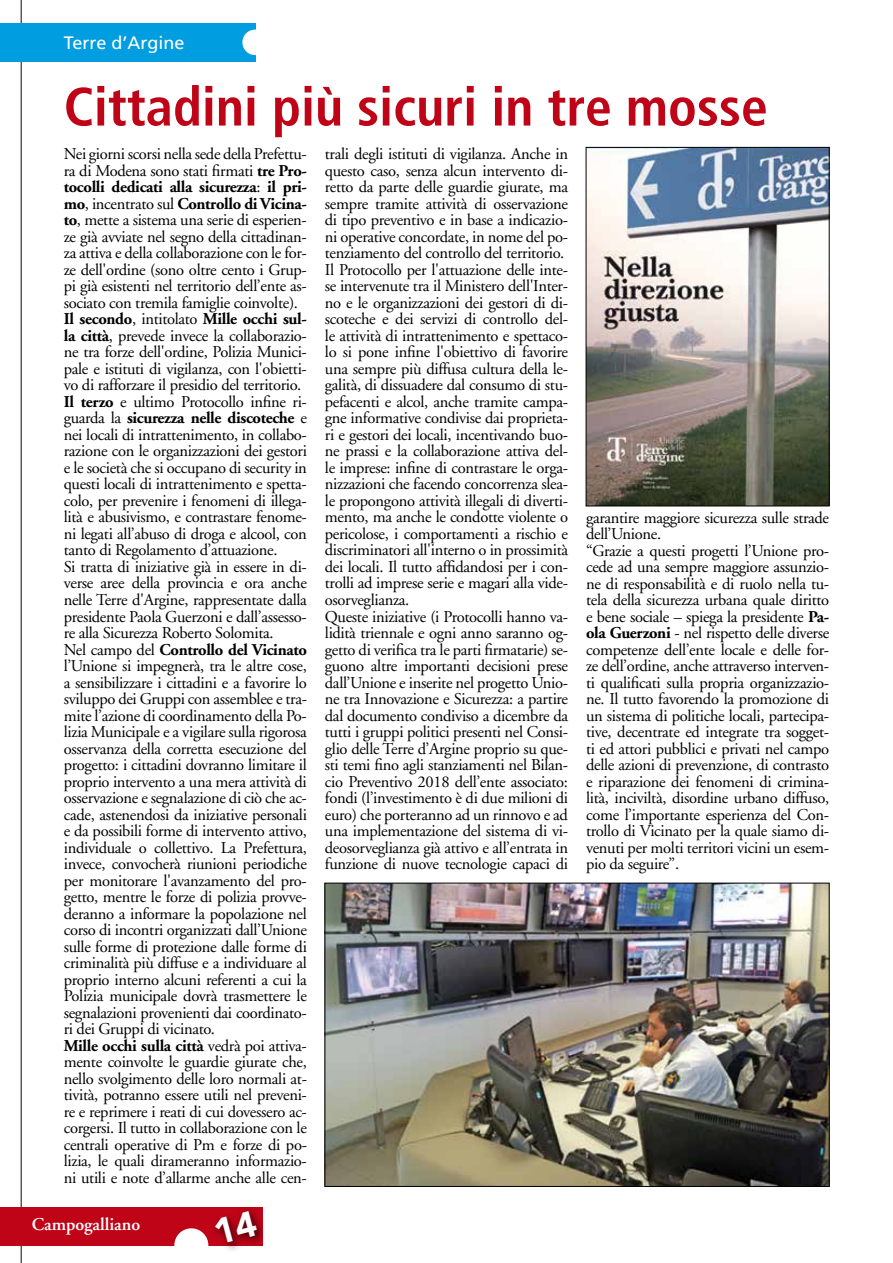
<style>
.page{position:relative;width:893px;height:1263px;background:#fff}
.page>*{position:absolute;margin:0;border:0;box-sizing:border-box;transform-origin:0 0}
.t1{font:700 condensed 54px "Frutiger";color:#c00418}
.t2{font:18px "Frutiger";color:#fff}
.t3{font:600 18px "Adobe Garamond";color:#fff}
.t4{font:16.5px/16.5px "Adobe Garamond";letter-spacing:-.02em;color:#000}
.s1{font-weight:700}
</style>
<div class="page">
<hr style="left:21px;top:0;width:1px;height:1263px;background:#58585a">
<div style="left:0;top:1207px;width:263px;height:38px;background:#c00418"></div>
<div style="left:174px;top:1228px;width:34px;height:34px;background:#fff;border-radius:50%"></div>
<div style="left:0;top:23px;width:255px;height:38px;background:#009ee0"></div>
<div style="left:242px;top:30px;width:26px;height:25px;background:#fff;border-radius:50%"></div>
<img style="left:588px;top:149px;width:240px;height:355px">
<div style="left:586px;top:147px;width:244px;height:359px;border:1px solid #000"></div>
<img style="left:327px;top:885px;width:501px;height:300px">
<div style="left:325px;top:883px;width:505px;height:304px;border:1px solid #000"></div>
<div style="left:211px;top:1206px;width:56px;height:47px;background:#000;opacity:.75"></div>
<svg style="left:213px;top:1210px;width:45px;height:35px"></svg>
<p class="t2" style="left:64px;top:32px;width:122px">Terre d’Argine</p>
<h1 class="t1" style="left:64px;top:75px;width:706px">Cittadini più sicuri in tre mosse</h1>
<p class="t4" style="left:64px;top:146px;width:245px">Nei giorni scorsi nella sede della Prefettu&shy;ra di Modena sono stati firmati <span class="s1">tre Pro&shy;tocolli dedicati alla sicurezza</span>: <span class="s1">il pri&shy;mo</span>, incentrato sul <span class="s1">Controllo di Vicina&shy;to</span>, mette a sistema una serie di esperien&shy;ze già avviate nel segno della cittadinan&shy;za attiva e della collaborazione con le for&shy;ze dell'ordine (sono oltre cento i Grup&shy;pi già esistenti nel territorio dell’ente as&shy;sociato con tremila famiglie coinvolte).<br><span class="s1">Il secondo</span>, intitolato <span class="s1">Mille occhi sul&shy;la città</span>, prevede invece la collaborazio&shy;ne tra forze dell'ordine, Polizia Munici&shy;pale e istituti di vigilanza, con l'obietti&shy;vo di rafforzare il presidio del territorio.<br><span class="s1">Il terzo</span> e ultimo Protocollo infine ri&shy;guarda la <span class="s1">sicurezza nelle discoteche</span> e nei locali di intrattenimento, in collabo&shy;razione con le organizzazioni dei gestori e le società che si occupano di security in questi locali di intrattenimento e spetta&shy;colo, per prevenire i fenomeni di illega&shy;lità e abusivismo, e contrastare fenome&shy;ni legati all’abuso di droga e alcool, con tanto di Regolamento d’attuazione.<br>Si tratta di iniziative già in essere in di&shy;verse aree della provincia e ora anche nelle Terre d'Argine, rappresentate dalla presidente Paola Guerzoni e dall’assesso&shy;re alla Sicurezza Roberto Solomita.<br>Nel campo del <span class="s1">Controllo del Vicinato </span>l’Unione si impegnerà, tra le altre cose, a sensibilizzare i cittadini e a favorire lo sviluppo dei Gruppi con assemblee e tra&shy;mite l’azione di coordinamento della Po&shy;lizia Municipale e a vigilare sulla rigorosa osservanza della corretta esecuzione del progetto: i cittadini dovranno limitare il proprio intervento a una mera attività di osservazione e segnalazione di ciò che ac&shy;cade, astenendosi da iniziative personali e da possibili forme di intervento attivo, individuale o collettivo. La Prefettura, invece, convocherà riunioni periodiche per monitorare l'avanzamento del pro&shy;getto, mentre le forze di polizia provve&shy;deranno a informare la popolazione nel corso di incontri organizzati dall’Unione sulle forme di protezione dalle forme di criminalità più diffuse e a individuare al proprio interno alcuni referenti a cui la Polizia municipale dovrà trasmettere le segnalazioni provenienti dai coordinato&shy;ri dei Gruppi di vicinato.<br><span class="s1">Mille occhi sulla città</span> vedrà poi attiva&shy;mente coinvolte le guardie giurate che, nello svolgimento delle loro normali at&shy;tività, potranno essere utili nel preveni&shy;re e reprimere i reati di cui dovessero ac&shy;corgersi. Il tutto in collaborazione con le centrali operative di Pm e forze di po&shy;lizia, le quali dirameranno informazio&shy;ni utili e note d’allarme anche alle cen-</p>
<p class="t4" style="left:325px;top:146px;width:245px">trali degli istituti di vigilanza. Anche in questo caso, senza alcun intervento di&shy;retto da parte delle guardie giurate, ma sempre tramite attività di osservazione di tipo preventivo e in base a indicazio&shy;ni operative concordate, in nome del po&shy;tenziamento del controllo del territorio.<br>Il Protocollo per l'attuazione delle inte&shy;se intervenute tra il Ministero dell'Inter&shy;no e le organizzazioni dei gestori di di&shy;scoteche e dei servizi di controllo del&shy;le attività di intrattenimento e spettaco&shy;lo si pone infine l'obiettivo di favorire una sempre più diffusa cultura della le&shy;galità, di dissuadere dal consumo di stu&shy;pefacenti e alcol, anche tramite campa&shy;gne informative condivise dai proprieta&shy;ri e gestori dei locali, incentivando buo&shy;ne prassi e la collaborazione attiva del&shy;le imprese: infine di contrastare le orga&shy;nizzazioni che facendo concorrenza slea&shy;le propongono attività illegali di diverti&shy;mento, ma anche le condotte violente o pericolose, i comportamenti a rischio e discriminatori all'interno o in prossimità dei locali. Il tutto affidandosi per i con&shy;trolli ad imprese serie e magari alla vide&shy;osorveglianza.<br>Queste iniziative (i Protocolli hanno va&shy;lidità triennale e ogni anno saranno og&shy;getto di verifica tra le parti firmatarie) se&shy;guono altre importanti decisioni prese dall’Unione e inserite nel progetto Unio&shy;ne tra Innovazione e Sicurezza: a partire dal documento condiviso a dicembre da tutti i gruppi politici presenti nel Consi&shy;glio delle Terre d’Argine proprio su que&shy;sti temi fino agli stanziamenti nel Bilan&shy;cio Preventivo 2018 dell’ente associato: fondi (l’investimento è di due milioni di euro) che porteranno ad un rinnovo e ad una implementazione del sistema di vi&shy;deosorveglianza già attivo e all’entrata in funzione di nuove tecnologie capaci di</p>
<p class="t4" style="left:586px;top:510px;width:245px">garantire maggiore sicurezza sulle strade dell’Unione.<br>“Grazie a questi progetti l’Unione pro&shy;cede ad una sempre maggiore assunzio&shy;ne di responsabilità e di ruolo nella tu&shy;tela della sicurezza urbana quale diritto e bene sociale – spiega la presidente <span class="s1">Pa&shy;ola Guerzoni</span> - nel rispetto delle diverse competenze dell’ente locale e delle for&shy;ze dell’ordine, anche attraverso interven&shy;ti qualificati sulla propria organizzazio&shy;ne. Il tutto favorendo la promozione di un sistema di politiche locali, partecipa&shy;tive, decentrate ed integrate tra sogget&shy;ti ed attori pubblici e privati nel campo delle azioni di prevenzione, di contrasto e riparazione dei fenomeni di crimina&shy;lità, inciviltà, disordine urbano diffuso, come l’importante esperienza del Con&shy;trollo di Vicinato per la quale siamo di&shy;venuti per molti territori vicini un esem&shy;pio da seguire”.</p>
<p class="t3" style="left:32px;top:1214px;width:110px">Campogalliano</p>
</div>
